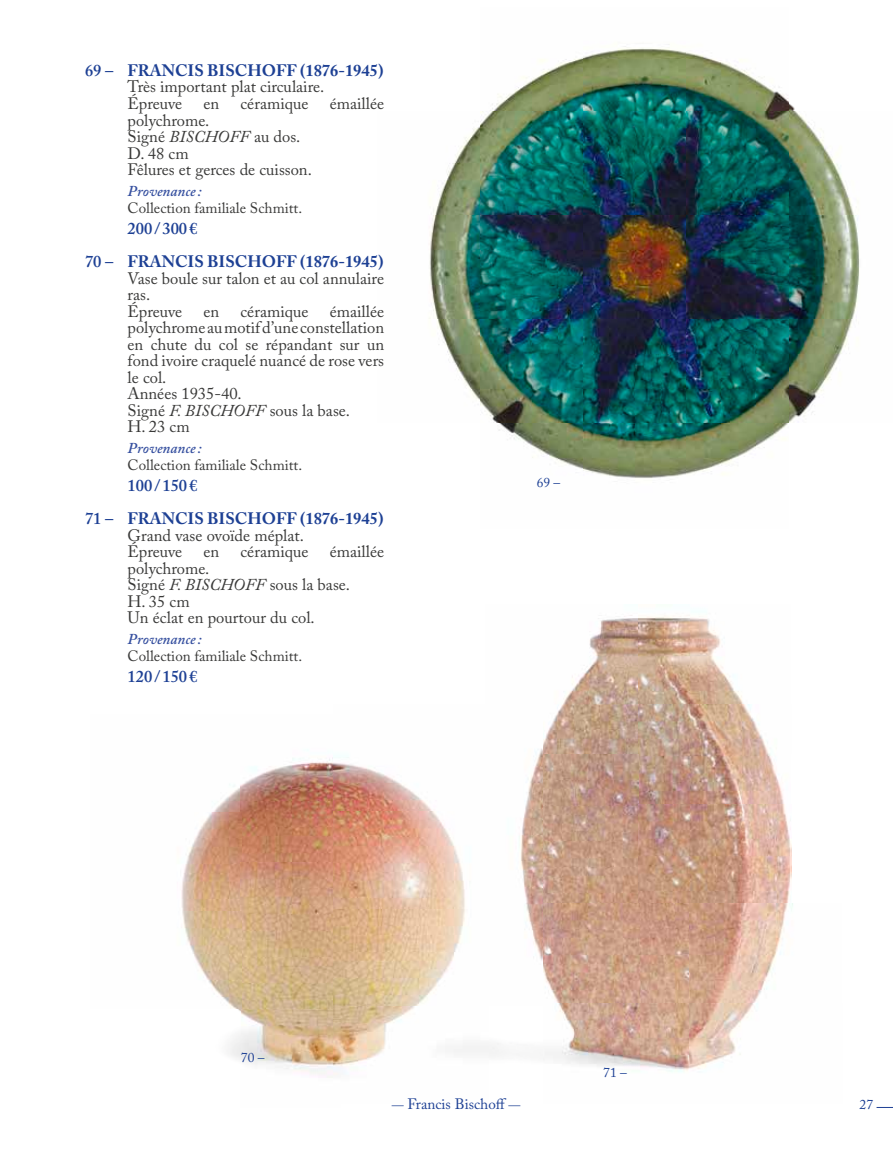
<style>
.page{position:relative;width:893px;height:1149px;background:#fff}
.page>*{position:absolute;margin:0;border:0;box-sizing:border-box;transform-origin:0 0}
.t1{font:16.5px/16.5px "Adobe Caslon Pro";color:#393938}
.t2{font:700 16.5px/33.5px "Adobe Caslon Pro";color:#1d4094}
.t3{font:600 16.5px "Adobe Caslon Pro";color:#1d4094}
.t4{font:15px "Adobe Caslon Pro";color:#393938}
.t5{font:italic 600 15px "Adobe Caslon Pro";color:#354f9f}
.t6{font:15px "Adobe Caslon Pro";color:#1d4094}
.t7{font:13.5px "Adobe Caslon Pro";color:#1d4094}
.s1{font-weight:600;color:#1d4094}
.s2{font-weight:700;color:#1d4094}
.s3{font-style:italic}
.s4{font-weight:600}
.s5{font-size:12px}
</style>
<div class="page">
<img style="left:429px;top:44px;width:431px;height:434px">
<img style="left:181px;top:785px;width:60px;height:275px">
<img style="left:241px;top:757px;width:92px;height:252px">
<img style="left:241px;top:1009px;width:92px;height:69px">
<img style="left:563px;top:615px;width:181px;height:89px">
<img style="left:542px;top:704px;width:96px;height:50px">
<img style="left:638px;top:704px;width:153px;height:199px">
<img style="left:542px;top:754px;width:97px;height:149px">
<img style="left:542px;top:903px;width:251px;height:169px">
<img style="left:333px;top:748px;width:209px;height:327px">
<p class="t1" style="left:128px;top:62px;width:257px;text-indent:-43px"><span class="s1">69 –</span> <span class="s2">FRANCIS BISCHOFF (1876-1945)<br></span>Très important plat circulaire.<br>Épreuve</p>
<p class="t1" style="left:204px;top:95px;width:17px">en</p>
<p class="t1" style="left:241px;top:95px;width:70px">céramique</p>
<p class="t1" style="left:330px;top:95px;width:56px">émaillée</p>
<p class="t1" style="left:128px;top:111px;width:186px">polychrome.<br>Signé <span class="s3">BISCHOFF</span> au dos.<br>D. 48 cm<br>Fêlures et gerces de cuisson.</p>
<p class="t5" style="left:128px;top:182px;width:75px">Provenance :</p>
<p class="t4" style="left:128px;top:198px;width:176px">Collection familiale Schmitt.</p>
<p class="t2" style="left:85px;top:211px;width:300px;text-indent:43px"><span class="s4">200 / 300 €<br>70 –</span> FRANCIS BISCHOFF (1876-1945)</p>
<p class="t1" style="left:128px;top:269px;width:258px">Vase boule sur talon et au col annulaire ras.<br>Épreuve</p>
<p class="t1" style="left:128px;top:302px;width:258px;text-indent:202px">émaillée polychrome au motif d’une constellation en chute du col se répandant sur un fond ivoire craquelé nuancé de rose vers le col.<br>Années 1935-40.<br>Signé <span class="s3">F. BISCHOFF</span> sous la base.<br>H. 23 cm</p>
<p class="t5" style="left:128px;top:439px;width:75px">Provenance :</p>
<p class="t4" style="left:128px;top:455px;width:176px">Collection familiale Schmitt.</p>
<p class="t2" style="left:85px;top:468px;width:300px;text-indent:43px"><span class="s4">100 / 150 €<br>71 –</span> FRANCIS BISCHOFF (1876-1945)</p>
<p class="t1" style="left:128px;top:526px;width:178px">Grand vase ovoïde méplat.<br>Épreuve</p>
<p class="t1" style="left:204px;top:302px;width:17px">en</p>
<p class="t1" style="left:241px;top:302px;width:70px">céramique</p>
<p class="t1" style="left:204px;top:543px;width:17px">en</p>
<p class="t1" style="left:241px;top:543px;width:70px">céramique</p>
<p class="t1" style="left:330px;top:543px;width:56px">émaillée</p>
<p class="t1" style="left:128px;top:559px;width:224px">polychrome.<br>Signé <span class="s3">F. BISCHOFF</span> sous la base.<br>H. 35 cm<br>Un éclat en pourtour du col.</p>
<p class="t5" style="left:128px;top:630px;width:75px">Provenance :</p>
<p class="t4" style="left:128px;top:646px;width:176px">Collection familiale Schmitt.</p>
<p class="t3" style="left:128px;top:666px;width:71px">120 / 150 €</p>
<p class="t7" style="left:241px;top:1049px;width:25px">70 –</p>
<p class="t7" style="left:537px;top:474px;width:25px">69 –</p>
<p class="t7" style="left:603px;top:1063px;width:25px">71 –</p>
<p class="t6" style="left:392px;top:1094px;width:130px"><span class="s5">—</span> Francis Bischoff <span class="s5">—</span></p>
<p class="t7" style="left:860px;top:1095px;width:15px">27</p>
</div>
